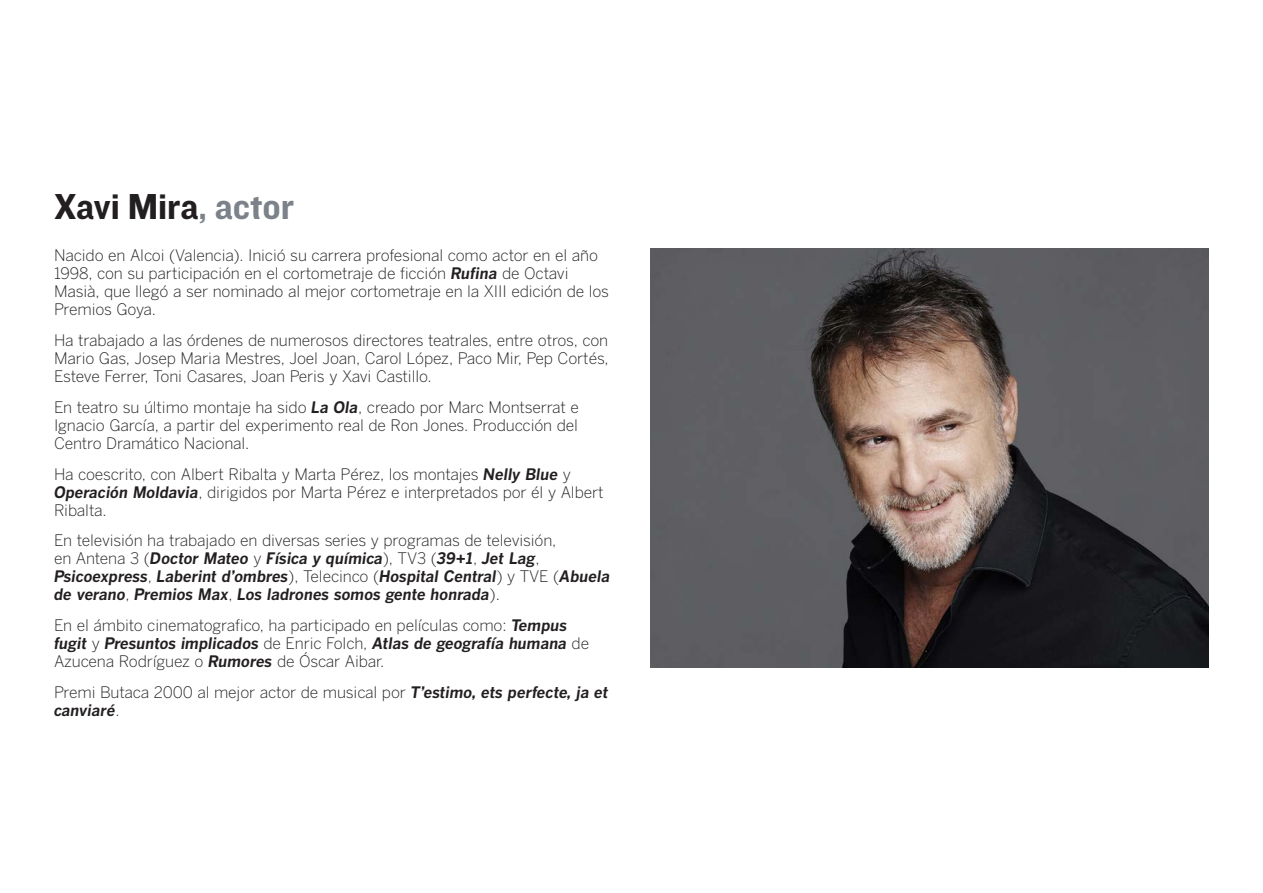
<style>
.page{position:relative;width:1263px;height:893px;background:#fff}
.page>*{position:absolute;margin:0;border:0;box-sizing:border-box;transform-origin:0 0}
._02_títol_2{font:37.5px "Knockout HTF51 Middleweight";color:#231f20}
.text_principal{font:300 15.75px/18px "Benton Gothic";letter-spacing:-.01em;color:#231f20}
.text_principal-2{font:italic 700 15.75px/18px "Benton Gothic";letter-spacing:-.01em;color:#231f20}
.s1{color:#7c8289}
.s2{font-weight:700;font-style:italic}
.s3{font-weight:300;font-style:normal}
</style>
<div class="page">
<img style="left:651px;top:249px;width:558px;height:419px">
<p class="_02_títol_2" style="left:54px;top:186px;width:242px">Xavi Mira<span class="s1">, actor</span></p>
<p class="text_principal" style="left:54px;top:246px;width:556px">Nacido en Alcoi (Valencia). Inició su carrera profesional como actor en el año 1998, con su participación en el cortometraje de ficción <span class="s2">Rufina</span> de Octavi Masià, que llegó a ser nominado al mejor cortometraje en la XIII edición de los Premios Goya.</p>
<p class="text_principal" style="left:54px;top:331px;width:556px;text-align:justify">Ha trabajado a las órdenes de numerosos directores teatrales, entre otros, con Mario Gas, Josep Maria Mestres, Joel Joan, Carol López, Paco Mir, Pep Cortés, Esteve Ferrer, Toni Casares, Joan Peris y Xavi Castillo.</p>
<p class="text_principal" style="left:54px;top:398px;width:526px;text-align:justify">En teatro su último montaje ha sido <span class="s2">La Ola</span>, creado por Marc Montserrat e Ignacio García, a partir del experimento real de Ron Jones. Producción del Centro Dramático Nacional.</p>
<p class="text_principal" style="left:54px;top:465px;width:551px">Ha coescrito, con Albert Ribalta y Marta Pérez, los montajes <span class="s2">Nelly Blue</span> y<br><span class="s2">Operación Moldavia</span>, dirigidos por Marta Pérez e interpretados por él y Albert<br>Ribalta.</p>
<p class="text_principal-2" style="left:54px;top:531px;width:558px"><span class="s3">En televisión ha trabajado en diversas series y programas de televisión,<br>en Antena 3 (</span>Doctor Mateo <span class="s3">y</span> Física y química<span class="s3">), TV3 (</span>39+1<span class="s3">,</span> Jet Lag<span class="s3">, </span>Psicoexpress<span class="s3">,</span> Laberint d’ombres<span class="s3">), Telecinco (</span>Hospital Central<span class="s3">) y TVE (</span>Abuela de verano<span class="s3">,</span> Premios Max<span class="s3">,</span> Los ladrones somos gente honrada<span class="s3">).</span></p>
<p class="text_principal" style="left:54px;top:616px;width:537px">En el ámbito cinematografico, ha participado en películas como: <span class="s2">Tempus fugit</span> y <span class="s2">Presuntos implicados</span> de Enric Folch, <span class="s2">Atlas de geografía humana</span> de<br>Azucena Rodríguez o <span class="s2">Rumores</span> de Óscar Aibar.</p>
<p class="text_principal" style="left:54px;top:683px;width:556px">Premi Butaca 2000 al mejor actor de musical por <span class="s2">T’estimo, ets perfecte, ja et canviaré</span>.</p>
</div>
